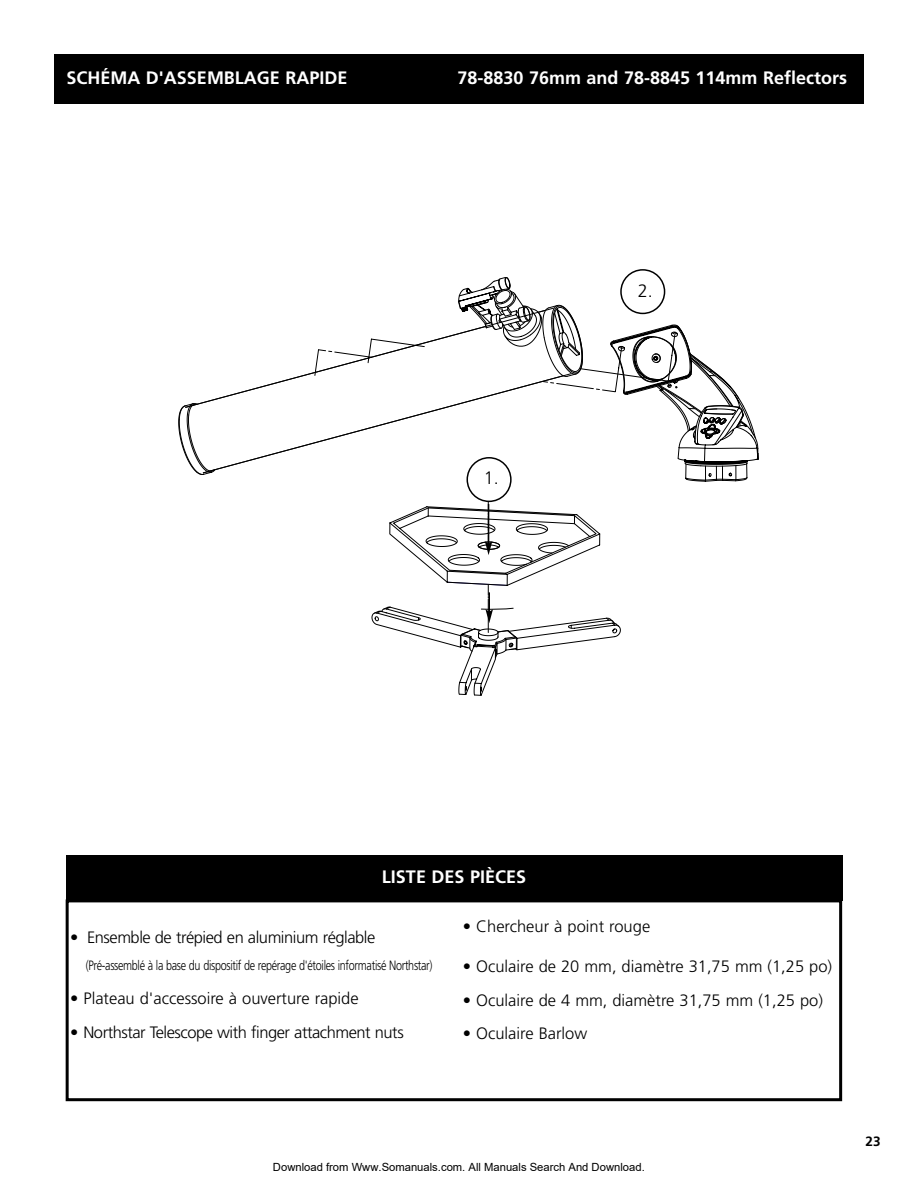
<style>
.page{position:relative;width:918px;height:1188px;background:#fff}
.page>*{position:absolute;margin:0;border:0;box-sizing:border-box;transform-origin:0 0}
.t1{font:700 18px "Frutiger";color:#fff}
.t2{font:300 18px "Frutiger";color:#000}
.t3{font:300 16.5px "Frutiger";color:#000}
.t4{font:300 16.5px "Frutiger";letter-spacing:-.03em;color:#000}
.t5{font:300 13.5px "Frutiger";letter-spacing:-.03em;color:#000;scale:.8 1}
.t6{font:700 13.5px "Frutiger";color:#000}
.t7{font:11.25px "Arial";color:#000}
</style>
<div class="page">
<div style="left:66px;top:899px;width:776px;height:202px;border:3px solid #000"></div>
<div style="left:66px;top:856px;width:776px;height:45px;background:#000"></div>
<div style="left:54px;top:54px;width:810px;height:50px;background:#000"></div>
<svg style="left:179px;top:269px;width:580px;height:427px"></svg>
<div style="left:636px;top:282px;width:20px;height:23px;background:#fff"></div>
<p class="t1" style="left:67px;top:70px;width:282px">SCHÉMA D'ASSEMBLAGE RAPIDE</p>
<p class="t1" style="left:458px;top:70px;width:391px">78-8830 76mm and 78-8845 114mm Reflectors</p>
<p class="t2" style="left:484px;top:471px;width:17px">1.</p>
<p class="t2" style="left:638px;top:283px;width:17px">2.</p>
<p class="t1" style="left:382px;top:870px;width:146px">LISTE DES PIÈCES</p>
<p class="t4" style="left:70px;top:931px;width:307px">• Ensemble de trépied en aluminium réglable</p>
<p class="t5" style="left:86px;top:960px;width:435px">(Pré-assemblé à la base du dispositif de repérage d'étoiles informatisé Northstar)</p>
<p class="t3" style="left:70px;top:992px;width:290px">• Plateau d'accessoire à ouverture rapide</p>
<p class="t4" style="left:70px;top:1026px;width:335px">• Northstar Telescope with finger attachment nuts</p>
<p class="t3" style="left:463px;top:920px;width:189px">• Chercheur à point rouge</p>
<p class="t3" style="left:463px;top:959px;width:371px">• Oculaire de 20 mm, diamètre 31,75 mm (1,25 po)</p>
<p class="t3" style="left:463px;top:993px;width:362px">• Oculaire de 4 mm, diamètre 31,75 mm (1,25 po)</p>
<p class="t3" style="left:463px;top:1027px;width:126px">• Oculaire Barlow</p>
<p class="t7" style="left:273px;top:1160px;width:373px">Download from Www.Somanuals.com. All Manuals Search And Download.</p>
<p class="t6" style="left:866px;top:1136px;width:17px">23</p>
</div>
